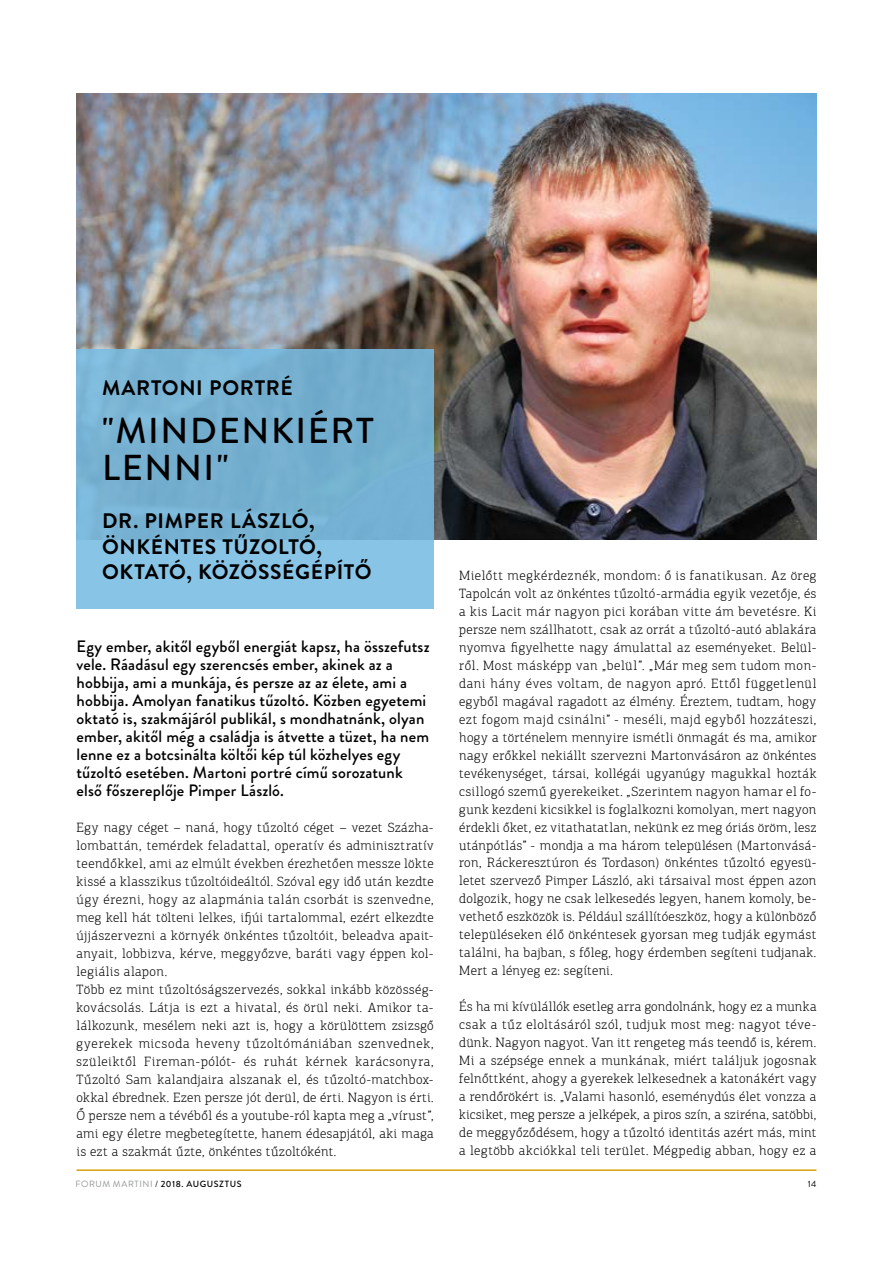
<style>
.page{position:relative;width:893px;height:1263px;background:#fff}
.page>*{position:absolute;margin:0;border:0;box-sizing:border-box;transform-origin:0 0}
.t1{font:500 36px/37.5px "Brandon Grotesque";letter-spacing:.045em;color:#000}
.t2{font:700 21px/25.2px "Brandon Grotesque";letter-spacing:.03em;color:#000}
.t3{font:500 16.5px/18px "Brandon Grotesque";letter-spacing:.01em;color:#000}
.t4{font:300 13.5px/18px "PF Agora Slab Pro";letter-spacing:.035em;color:#000;text-align:justify}
.t5{font:500 9px "Brandon Grotesque";letter-spacing:.06em;color:#000}
.t6{font:9px "Brandon Grotesque";color:#000}
.s1{font-weight:400;color:#939598}
.s2{font-weight:400}
</style>
<div class="page">
<hr style="left:77px;top:1169px;width:739px;height:2px;background:#d59f10">
<img style="left:77px;top:94px;width:739px;height:445px">
<svg style="left:77px;top:349px;width:357px;height:260px;background:#7ab5d7"></svg>
<h2 class="t2" style="left:102px;top:375px;width:192px">MARTONI PORTRÉ</h2>
<h1 class="t1" style="left:102px;top:412px;width:273px">"MINDENKIÉRT<br>LENNI"</h1>
<h2 class="t2" style="left:102px;top:509px;width:271px">DR. PIMPER LÁSZLÓ,<br>ÖNKÉNTES TŰZOLTÓ,<br>OKTATÓ, KÖZÖSSÉGÉPÍTŐ</h2>
<p class="t3" style="left:77px;top:637px;width:355px">Egy ember, akitől egyből energiát kapsz, ha összefutsz vele. Ráadásul egy szerencsés ember, akinek az a hobbija, ami a munkája, és persze az az élete, ami a hobbija. Amolyan fanatikus tűzoltó. Közben egyetemi oktató is, szakmájáról publikál, s mondhatnánk, olyan ember, akitől még a családja is átvette a tüzet, ha nem lenne ez a botcsinálta költői kép túl közhelyes egy tűzoltó esetében. Martoni portré című sorozatunk első főszereplője Pimper László.</p>
<p class="t4" style="left:77px;top:818px;width:359px;text-align:left">Egy nagy céget – naná, hogy tűzoltó céget – vezet Százha&shy;lombattán, temérdek feladattal, operatív és adminisztratív teendőkkel, ami az elmúlt években érezhetően messze lökte kissé a klasszikus tűzoltóideáltól. Szóval egy idő után kezdte úgy érezni, hogy az alapmánia talán csorbát is szenvedne, meg kell hát tölteni lelkes, ifjúi tartalommal, ezért elkezdte újjászervezni a környék önkéntes tűzoltóit, beleadva apait&shy;anyait, lobbizva, kérve, meggyőzve, baráti vagy éppen kol&shy;legiális alapon.<br>Több ez mint tűzoltóságszervezés, sokkal inkább közösség&shy;kovácsolás. Látja is ezt a hivatal, és örül neki. Amikor ta&shy;lálkozunk, mesélem neki azt is, hogy a körülöttem zsizsgő gyerekek micsoda heveny tűzoltómániában szenvednek, szüleiktől Fireman-pólót- és ruhát kérnek karácsonyra, Tűzoltó Sam kalandjaira alszanak el, és tűzoltó-matchbox&shy;okkal ébrednek. Ezen persze jót derül, de érti. Nagyon is érti.<br>Ő persze nem a tévéből és a youtube-ról kapta meg a „vírust”, ami egy életre megbetegítette, hanem édesapjától, aki maga is ezt a szakmát űzte, önkéntes tűzoltóként.</p>
<p class="t4" style="left:459px;top:566px;width:359px">Mielőtt megkérdeznék, mondom: ő is fanatikusan. Az öreg Tapolcán volt az önkéntes tűzoltó-armádia egyik vezetője, és a kis Lacit már nagyon pici korában vitte ám bevetésre. Ki persze nem szállhatott, csak az orrát a tűzoltó-autó ablakára nyomva figyelhette nagy ámulattal az eseményeket. Belül&shy;ről. Most másképp van „belül”. „Már meg sem tudom mon&shy;dani hány éves voltam, de nagyon apró. Ettől függetlenül egyből magával ragadott az élmény. Éreztem, tudtam, hogy ezt fogom majd csinálni” - meséli, majd egyből hozzáteszi, hogy a történelem mennyire ismétli önmagát és ma, amikor nagy erőkkel nekiállt szervezni Martonvásáron az önkéntes tevékenységet, társai, kollégái ugyanúgy magukkal hozták csillogó szemű gyerekeiket. „Szerintem nagyon hamar el fo&shy;gunk kezdeni kicsikkel is foglalkozni komolyan, mert nagyon érdekli őket, ez vitathatatlan, nekünk ez meg óriás öröm, lesz utánpótlás” - mondja a ma három településen (Martonvásá&shy;ron, Ráckeresztúron és Tordason) önkéntes tűzoltó egyesü&shy;letet szervező Pimper László, aki társaival most éppen azon dolgozik, hogy ne csak lelkesedés legyen, hanem komoly, be&shy;vethető eszközök is. Például szállítóeszköz, hogy a különböző településeken élő önkéntesek gyorsan meg tudják egymást találni, ha bajban, s főleg, hogy érdemben segíteni tudjanak.<br>Mert a lényeg ez: segíteni.</p>
<p class="t4" style="left:459px;top:998px;width:359px">És ha mi kívülállók esetleg arra gondolnánk, hogy ez a munka csak a tűz eloltásáról szól, tudjuk most meg: nagyot téve&shy;dünk. Nagyon nagyot. Van itt rengeteg más teendő is, kérem.<br>Mi a szépsége ennek a munkának, miért találjuk jogosnak felnőttként, ahogy a gyerekek lelkesednek a katonákért vagy a rendőrökért is. „Valami hasonló, eseménydús élet vonzza a kicsiket, meg persze a jelképek, a piros szín, a sziréna, satöbbi, de meggyőződésem, hogy a tűzoltó identitás azért más, mint a legtöbb akciókkal teli terület. Mégpedig abban, hogy ez a</p>
<p class="t5" style="left:76px;top:1178px;width:167px"><span class="s1">FORUM MARTINI</span> <span class="s2">/</span> 2018. AUGUSZTUS</p>
<p class="t6" style="left:808px;top:1177px;width:10px">14</p>
</div>
